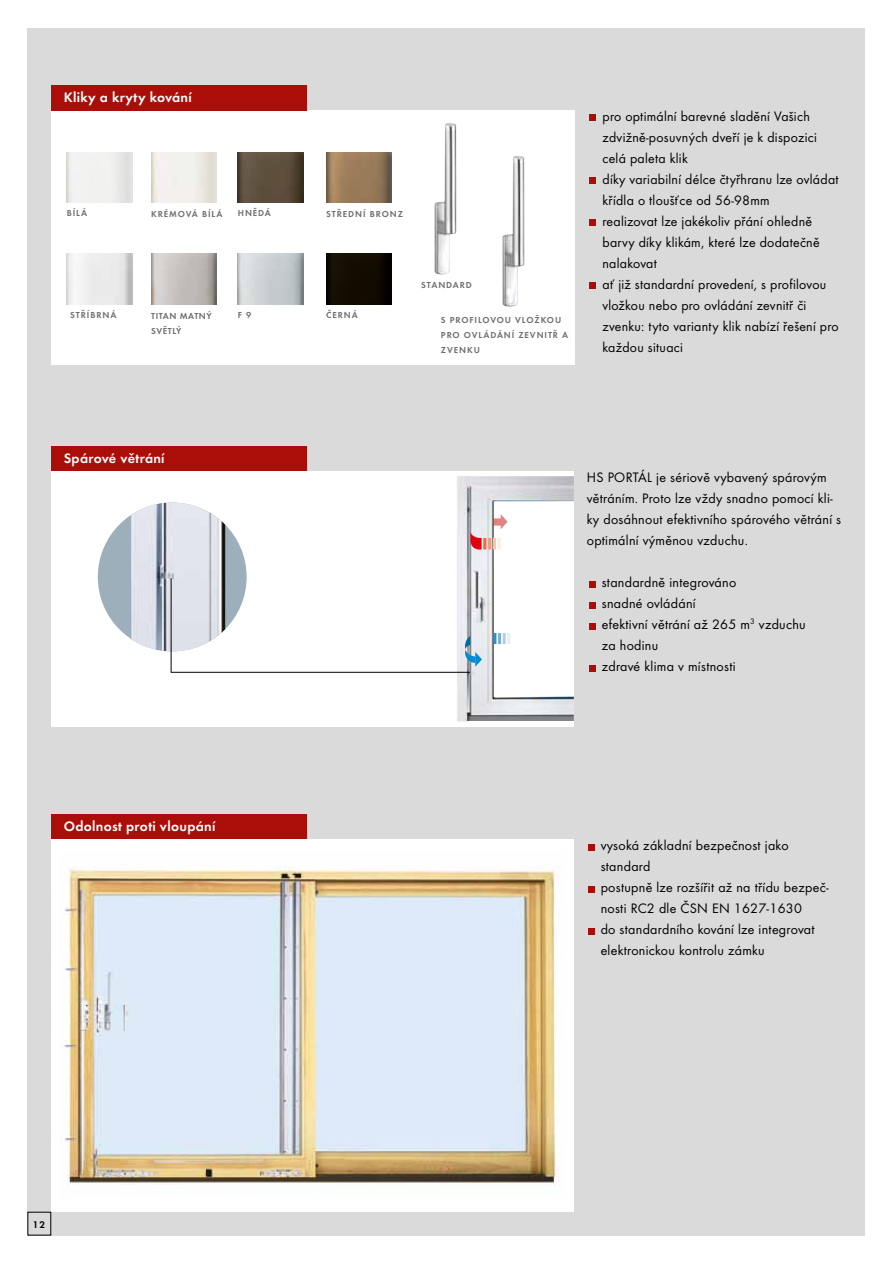
<style>
.page{position:relative;width:893px;height:1263px;background:#fff}
.page>*{position:absolute;margin:0;border:0;box-sizing:border-box;transform-origin:0 0}
.t1{font:14.25px/21px "Futura Boo";letter-spacing:.02em;color:#000}
.t2{font:14.25px "Futura Dem";letter-spacing:.02em;color:#fff}
.t3{font:10.05px "Futura Dem";color:#000}
.t4{font:9px/15px "Futura Dem";letter-spacing:.1em;color:#6f6f6e}
</style>
<div class="page">
<div style="left:28px;top:28px;width:837px;height:1207px;background:#dadada"></div>
<div style="left:51px;top:110px;width:523px;height:255px;background:#fff"></div>
<svg style="left:590px;top:115px;width:6px;height:6px"></svg>
<svg style="left:590px;top:178px;width:6px;height:6px"></svg>
<svg style="left:590px;top:220px;width:6px;height:6px"></svg>
<svg style="left:590px;top:283px;width:6px;height:6px"></svg>
<div style="left:51px;top:85px;width:255px;height:26px;background:#ab0e08"></div>
<img style="left:434px;top:123px;width:22px;height:152px">
<img style="left:502px;top:156px;width:22px;height:151px">
<img style="left:67px;top:253px;width:65px;height:51px">
<img style="left:326px;top:152px;width:66px;height:51px">
<img style="left:238px;top:152px;width:65px;height:51px">
<img style="left:151px;top:253px;width:66px;height:51px">
<img style="left:67px;top:152px;width:65px;height:51px">
<img style="left:238px;top:253px;width:65px;height:51px">
<img style="left:151px;top:152px;width:66px;height:51px">
<svg style="left:589px;top:581px;width:6px;height:6px"></svg>
<svg style="left:589px;top:602px;width:6px;height:6px"></svg>
<svg style="left:589px;top:623px;width:6px;height:6px"></svg>
<svg style="left:589px;top:665px;width:6px;height:6px"></svg>
<div style="left:51px;top:446px;width:255px;height:25px;background:#ab0e08"></div>
<div style="left:51px;top:471px;width:523px;height:256px;background:#fff"></div>
<img style="left:457px;top:476px;width:117px;height:245px">
<svg style="left:470px;top:514px;width:38px;height:35px"></svg>
<svg style="left:465px;top:636px;width:17px;height:31px"></svg>
<svg style="left:494px;top:633px;width:16px;height:11px"></svg>
<div style="left:98px;top:502px;width:149px;height:149px;background:#9dafba;border-radius:50%"></div>
<img style="left:131px;top:502px;width:94px;height:149px">
<hr style="left:171px;top:672px;width:299px;height:1px;background:#000">
<hr style="left:171px;top:578px;width:1px;height:94px;background:#000">
<img style="left:326px;top:253px;width:66px;height:51px">
<div style="left:51px;top:814px;width:255px;height:26px;background:#ab0e08"></div>
<div style="left:51px;top:840px;width:523px;height:372px;background:#fff"></div>
<svg style="left:588px;top:844px;width:6px;height:6px"></svg>
<svg style="left:588px;top:886px;width:6px;height:6px"></svg>
<svg style="left:588px;top:928px;width:6px;height:6px"></svg>
<img style="left:61px;top:866px;width:498px;height:320px">
<p class="t2" style="left:64px;top:86px;width:130px">Kliky a kryty kování</p>
<p class="t4" style="left:67px;top:205px;width:22px">BÍLÁ</p>
<p class="t4" style="left:70px;top:306px;width:7px">STŘÍBRNÁ</p>
<p class="t4" style="left:151px;top:206px;width:8px">KRÉM</p>
<p class="t4" style="left:178px;top:206px;width:46px">OVÁ BÍLÁ</p>
<p class="t4" style="left:238px;top:205px;width:8px">HNĚ</p>
<p class="t4" style="left:258px;top:205px;width:14px">DÁ</p>
<p class="t4" style="left:326px;top:206px;width:7px">STŘE</p>
<p class="t4" style="left:348px;top:206px;width:56px">DNÍ BRONZ</p>
<p class="t4" style="left:151px;top:308px;width:6px">TITAN</p>
<p class="t4" style="left:180px;top:308px;width:8px">MATN</p>
<p class="t4" style="left:207px;top:308px;width:7px">Ý</p>
<p class="t4" style="left:151px;top:323px;width:7px">SVĚT</p>
<p class="t4" style="left:172px;top:323px;width:11px">LÝ</p>
<p class="t4" style="left:238px;top:306px;width:15px">F 9</p>
<p class="t4" style="left:326px;top:306px;width:14px">ČERNÁ</p>
<p class="t4" style="left:421px;top:277px;width:51px">Standard</p>
<p class="t4" style="left:441px;top:311px;width:120px">S PROFILOVOU VLOŽKOU<br>PRO OVLÁDÁNÍ</p>
<p class="t4" style="left:518px;top:326px;width:13px">ZEVNITŘ</p>
<p class="t4" style="left:562px;top:326px;width:8px">A</p>
<p class="t4" style="left:441px;top:341px;width:14px">ZVENKU</p>
<p class="t1" style="left:602px;top:106px;width:238px">pro optimální barevné sladění Vašich zdvižně-posuvných dveří je k dispozici celá paleta klik<br>díky variabilní délce čtyřhranu lze ovládat křídla o tloušťce od 56-98mm<br>realizovat lze jakékoliv přání ohledně barvy díky klikám, které lze dodatečně nalakovat<br>ať již standardní provedení, s profilovou vložkou nebo pro ovládání zevnitř či zvenku: tyto varianty klik nabízí řešení pro každou situaci</p>
<p class="t2" style="left:64px;top:447px;width:103px">Spárové větrání</p>
<p class="t1" style="left:587px;top:467px;width:256px">HS PORTÁL je sériově vybavený spárovým větráním. Proto lze vždy snadno pomocí kli&shy;ky dosáhnout efektivního spárového větrání s optimální výměnou vzduchu.</p>
<p class="t1" style="left:602px;top:572px;width:206px">standardně integrováno<br>snadné ovládání<br>efektivní větrání až 265 m<sup>3</sup> vzduchu za hodinu<br>zdravé klima v místnosti</p>
<p class="t2" style="left:64px;top:815px;width:153px">Odolnost proti vloupání</p>
<p class="t1" style="left:601px;top:835px;width:229px">vysoká základní bezpečnost jako standard<br>postupně lze rozšířit až na třídu bezpeč&shy;nosti RC2 dle ČSN EN 1627-1630<br>do standardního kování lze integrovat elektronickou kontrolu zámku</p>
<p class="t3" style="left:33px;top:1217px;width:14px">12</p>
</div>
